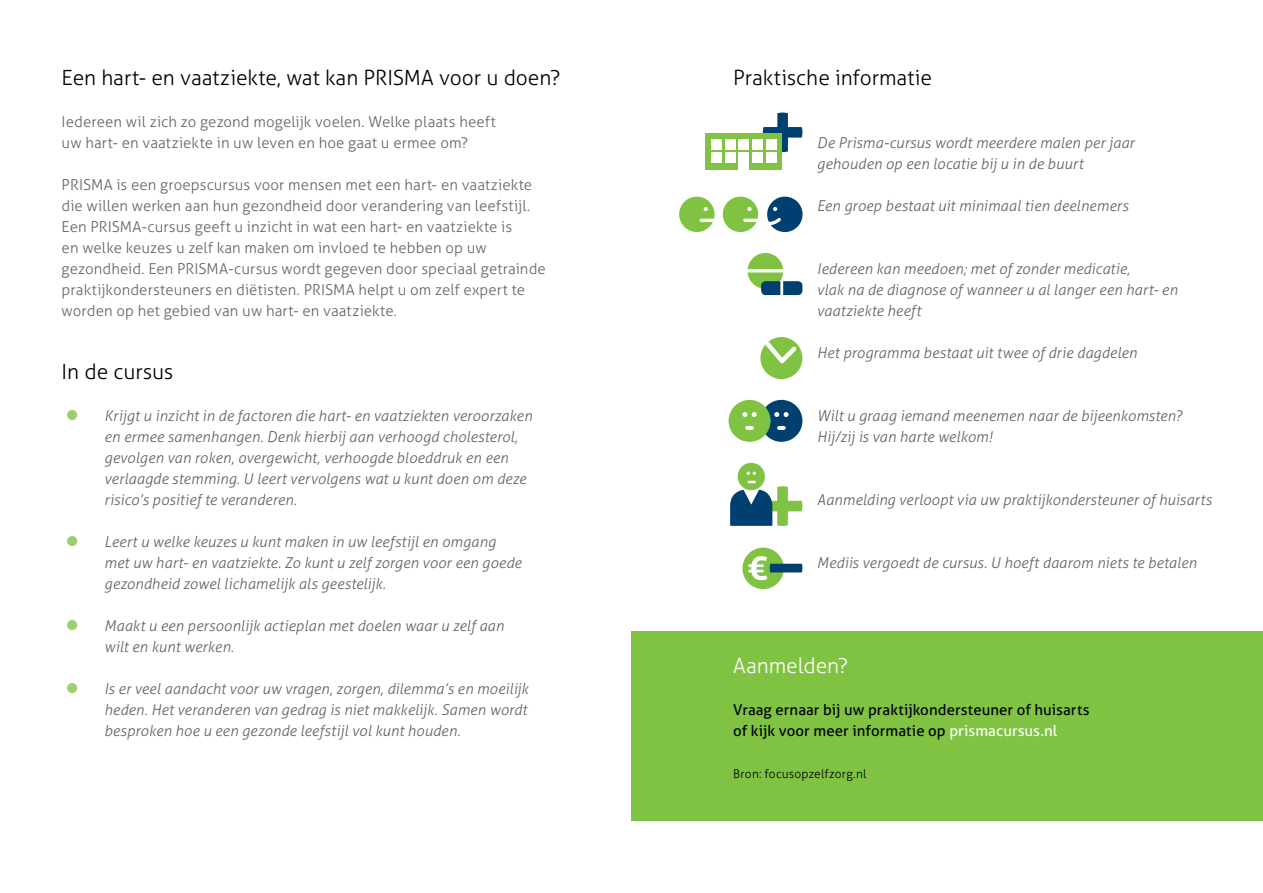
<style>
.page{position:relative;width:1263px;height:893px;background:#fff}
.page>*{position:absolute;margin:0;border:0;box-sizing:border-box;transform-origin:0 0}
.t1{font:300 21px "Aller";letter-spacing:-.005em;color:#000}
.t2{font:300 21px "Aller";color:#fff}
.t3{font:italic 300 15px/21px "Aller";letter-spacing:.005em;color:#636466}
.t4{font:300 15px/21px "Aller";letter-spacing:.005em;color:#636466}
.t5{font:15px/21px "Aller";letter-spacing:.005em;color:#000}
.t6{font:300 12px "Aller";letter-spacing:.015em;color:#000}
.s1{font-size:45px;color:#9fcf6d}
.s2{color:#fff}
</style>
<div class="page">
<div style="left:632px;top:631px;width:631px;height:189px;background:#80c342"></div>
<div style="left:760px;top:400px;width:42px;height:42px;background:#004071;border-radius:50%"></div>
<svg style="left:779px;top:426px;width:5px;height:4px"></svg>
<svg style="left:774px;top:412px;width:14px;height:5px"></svg>
<div style="left:742px;top:548px;width:42px;height:41px;background:#80c342;border-radius:50%"></div>
<svg style="left:748px;top:556px;width:54px;height:24px"></svg>
<svg style="left:763px;top:113px;width:39px;height:39px"></svg>
<div style="left:706px;top:133px;width:76px;height:36px;background:#80c342"></div>
<div style="left:725px;top:139px;width:10px;height:11px;background:#fff"></div>
<div style="left:711px;top:139px;width:11px;height:11px;background:#fff"></div>
<div style="left:725px;top:152px;width:10px;height:11px;background:#fff"></div>
<div style="left:711px;top:152px;width:11px;height:11px;background:#fff"></div>
<div style="left:738px;top:139px;width:11px;height:11px;background:#fff"></div>
<div style="left:738px;top:152px;width:11px;height:18px;background:#fff"></div>
<div style="left:752px;top:139px;width:11px;height:11px;background:#fff"></div>
<div style="left:766px;top:139px;width:10px;height:11px;background:#fff"></div>
<div style="left:752px;top:152px;width:11px;height:11px;background:#fff"></div>
<div style="left:766px;top:152px;width:10px;height:11px;background:#fff"></div>
<div style="left:738px;top:463px;width:27px;height:27px;background:#80c342;border-radius:50%"></div>
<svg style="left:730px;top:466px;width:72px;height:60px"></svg>
<div style="left:760px;top:337px;width:42px;height:42px;background:#80c342;border-radius:50%"></div>
<svg style="left:760px;top:337px;width:40px;height:31px"></svg>
<div style="left:728px;top:400px;width:42px;height:42px;background:#80c342;border-radius:50%"></div>
<svg style="left:747px;top:426px;width:5px;height:4px"></svg>
<svg style="left:742px;top:412px;width:15px;height:5px"></svg>
<div style="left:747px;top:253px;width:36px;height:36px;background:#80c342;border-radius:50%"></div>
<svg style="left:748px;top:269px;width:35px;height:4px"></svg>
<svg style="left:761px;top:281px;width:41px;height:14px"></svg>
<div style="left:767px;top:197px;width:35px;height:35px;background:#004071;border-radius:50%"></div>
<div style="left:679px;top:197px;width:35px;height:35px;background:#80c342;border-radius:50%"></div>
<hr style="left:701px;top:219px;width:15px;height:3px;background:#fff">
<svg style="left:704px;top:207px;width:4px;height:4px"></svg>
<div style="left:723px;top:197px;width:35px;height:35px;background:#80c342;border-radius:50%"></div>
<hr style="left:745px;top:219px;width:15px;height:3px;background:#fff">
<svg style="left:747px;top:207px;width:34px;height:23px"></svg>
<h1 class="t1" style="left:62px;top:65px;width:500px">Een hart- en vaatziekte, wat kan PRISMA voor u doen?</h1>
<p class="t4" style="left:62px;top:111px;width:436px">Iedereen wil zich zo gezond mogelijk voelen. Welke plaats heeft uw hart- en vaatziekte in uw leven en hoe gaat u ermee om?</p>
<p class="t4" style="left:62px;top:174px;width:486px">PRISMA is een groepscursus voor mensen met een hart- en vaatziekte die willen werken aan hun gezondheid door verandering van leefstijl.<br>Een PRISMA-cursus geeft u inzicht in wat een hart- en vaatziekte is<br>en welke keuzes u zelf kan maken om invloed te hebben op uw gezondheid. Een PRISMA-cursus wordt gegeven door speciaal getrainde praktijkondersteuners en diëtisten. PRISMA helpt u om zelf expert te worden op het gebied van uw hart- en vaatziekte.</p>
<h1 class="t1" style="left:62px;top:359px;width:113px">In de cursus</h1>
<p class="t3" style="left:104px;top:405px;width:429px;text-indent:-43px"><span class="s1">•</span> Krijgt u inzicht in de factoren die hart- en vaatziekten veroorzaken en ermee samenhangen. Denk hierbij aan verhoogd cholesterol, gevolgen van roken, overgewicht, verhoogde bloeddruk en een verlaagde stemming. U leert vervolgens wat u kunt doen om deze risico’s positief te veranderen.</p>
<p class="t3" style="left:104px;top:531px;width:419px;text-indent:-43px"><span class="s1">•</span> Leert u welke keuzes u kunt maken in uw leefstijl en omgang met uw hart- en vaatziekte. Zo kunt u zelf zorgen voor een goede gezondheid zowel lichamelijk als geestelijk.</p>
<p class="t3" style="left:104px;top:615px;width:401px;text-indent:-43px"><span class="s1">•</span> Maakt u een persoonlijk actieplan met doelen waar u zelf aan wilt en kunt werken.</p>
<p class="t3" style="left:104px;top:678px;width:426px;text-align:justify;text-indent:-43px"><span class="s1">•</span> Is er veel aandacht voor uw vragen, zorgen, dilemma’s en moeilijk heden. Het veranderen van gedrag is niet makkelijk. Samen wordt besproken hoe u een gezonde leefstijl vol kunt houden.</p>
<h1 class="t1" style="left:733px;top:65px;width:200px">Praktische informatie</h1>
<p class="t3" style="left:817px;top:132px;width:319px">De Prisma-cursus wordt meerdere malen per jaar gehouden op een locatie bij u in de buurt</p>
<p class="t3" style="left:817px;top:195px;width:313px">Een groep bestaat uit minimaal tien deelnemers</p>
<p class="t3" style="left:817px;top:258px;width:362px">Iedereen kan meedoen; met of zonder medicatie,<br>vlak na de diagnose of wanneer u al langer een hart- en vaatziekte heeft</p>
<p class="t3" style="left:817px;top:342px;width:322px">Het programma bestaat uit twee of drie dagdelen</p>
<p class="t3" style="left:817px;top:405px;width:367px">Wilt u graag iemand meenemen naar de bijeenkomsten?<br>Hij/zij is van harte welkom!</p>
<p class="t3" style="left:817px;top:489px;width:396px">Aanmelding verloopt via uw praktijkondersteuner of huisarts</p>
<p class="t3" style="left:817px;top:552px;width:381px">Mediis vergoedt de cursus. U hoeft daarom niets te betalen</p>
<h1 class="t2" style="left:733px;top:653px;width:116px">Aanmelden?</h1>
<p class="t5" style="left:733px;top:699px;width:358px">Vraag ernaar bij uw praktijkondersteuner of huisarts of kijk voor meer informatie op <span class="s2">prismacursus.nl</span></p>
<p class="t6" style="left:733px;top:767px;width:135px">Bron: focusopzelfzorg.nl</p>
</div>
